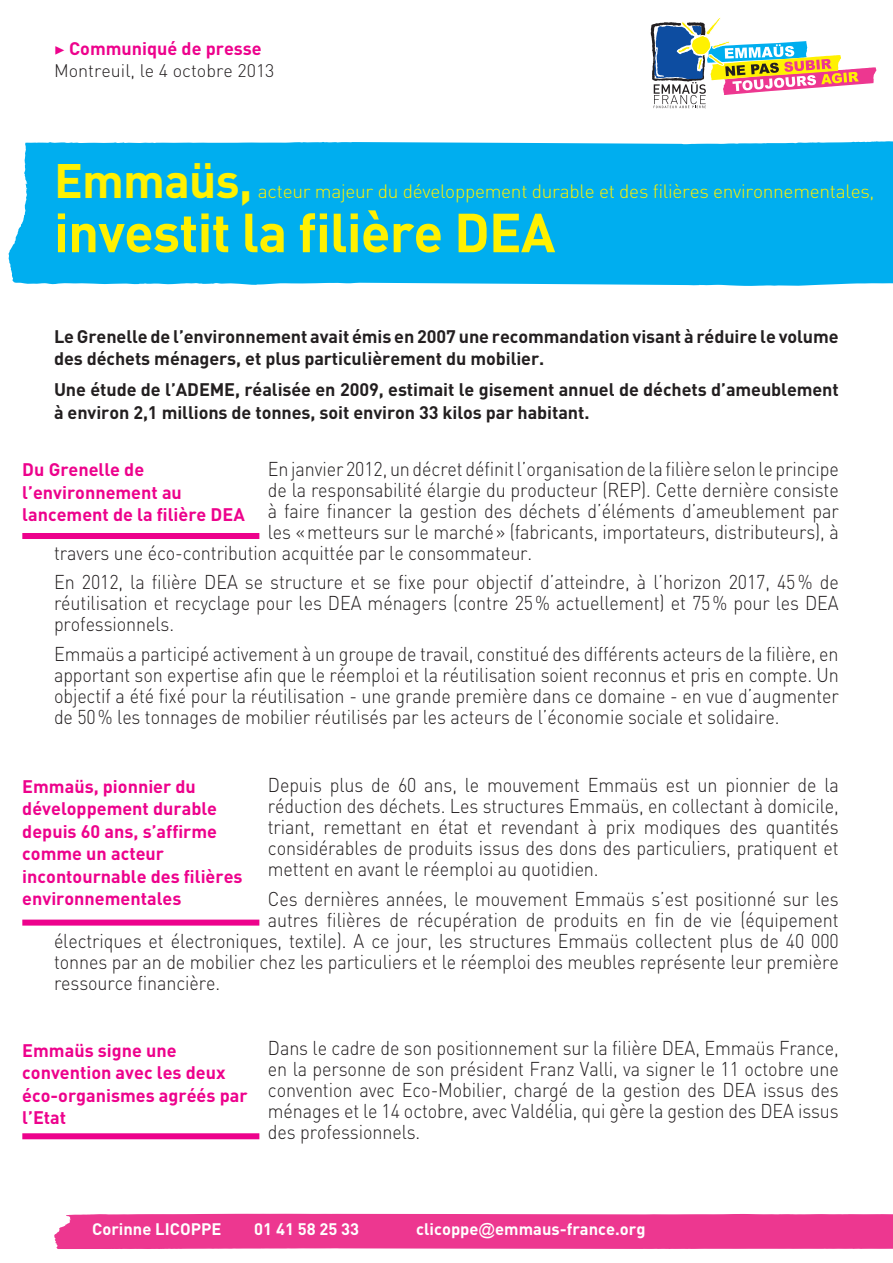
<style>
.page{position:relative;width:893px;height:1263px;background:#fff}
.page>*{position:absolute;margin:0;border:0;box-sizing:border-box;transform-origin:0 0}
.t1{font:700 54.15px "DIN";letter-spacing:-.015em;color:#fff101}
.t2{font:700 47.7px "DIN";letter-spacing:-.015em;color:#fff101}
.t3{font:300 19.8px/21px "DIN";letter-spacing:-.005em;color:#231f20;text-align:justify;scale:.91 1}
.t4{font:300 19.05px "DIN";letter-spacing:-.015em;color:#fff101}
.t5{font:700 18px/22.5px "DIN";letter-spacing:-.005em;color:#231f20}
.t6{font:700 18px/22.5px "DIN";color:#ed028c}
.t7{font:300 18px "DIN";color:#231f20}
.t8{font:700 16.5px "DIN";color:#fff}
.s1{font-family:"Minion Pro";font-weight:400}
.s2{font-family:"Arial";font-weight:400}
</style>
<div class="page">
<div style="left:9px;top:141px;width:884px;height:145px;background:#00aeef"></div>
<svg style="left:651px;top:17px;width:225px;height:91px"></svg>
<svg style="left:54px;top:1213px;width:839px;height:36px;background:#ed4095"></svg>
<div style="left:22px;top:533px;width:237px;height:6px;background:#ed028c"></div>
<div style="left:22px;top:919px;width:237px;height:6px;background:#ed028c"></div>
<div style="left:22px;top:1133px;width:237px;height:6px;background:#ed028c"></div>
<p class="t6" style="left:54px;top:37px;width:209px"><span class="s1">▶</span> Communiqué de presse</p>
<p class="t7" style="left:54px;top:59px;width:222px">Montreuil, le 4 octobre 2013</p>
<p class="t2" style="left:54px;top:150px;width:200px">Emmaüs,</p>
<p class="t4" style="left:258px;top:180px;width:618px">acteur majeur du développement durable et des filières environnementales,</p>
<p class="t1" style="left:54px;top:197px;width:503px">investit la filière DEA</p>
<p class="t5" style="left:54px;top:324px;width:786px">Le Grenelle de l’environnement avait émis en 2007 une recommandation visant à réduire le volume des déchets ménagers, et plus particulièrement du mobilier.</p>
<p class="t5" style="left:54px;top:378px;width:786px">Une étude de l’ADEME, réalisée en 2009, estimait le gisement annuel de déchets d’ameublement à environ 2,1 millions de tonnes, soit environ 33 kilos par habitant.</p>
<p class="t3" style="left:268px;top:458px;width:629px">En janvier 2012, un décret définit l’organisation de la filière selon le principe</p>
<p class="t3" style="left:268px;top:479px;width:629px">de la responsabilité élargie du producteur (REP). Cette dernière consiste</p>
<p class="t3" style="left:268px;top:500px;width:629px">à faire financer la gestion des déchets d’éléments d’ameublement par</p>
<p class="t3" style="left:268px;top:521px;width:629px">les «metteurs sur le marché» (fabricants, importateurs, distributeurs), à</p>
<p class="t3" style="left:54px;top:542px;width:527px">travers une éco-contribution acquittée par le consommateur.</p>
<p class="t3" style="left:54px;top:571px;width:864px">En 2012, la filière DEA se structure et se fixe pour objectif d’atteindre, à l’horizon 2017, 45% de réutilisation et recyclage pour les DEA ménagers (contre 25% actuellement) et 75% pour les DEA professionnels.</p>
<p class="t3" style="left:54px;top:643px;width:864px">Emmaüs a participé activement à un groupe de travail, constitué des différents acteurs de la filière, en apportant son expertise afin que le réemploi et la réutilisation soient reconnus et pris en compte. Un objectif a été fixé pour la réutilisation - une grande première dans ce domaine - en vue d’augmenter de 50% les tonnages de mobilier réutilisés par les acteurs de l’économie sociale et solidaire.</p>
<p class="t6" style="left:22px;top:458px;width:224px">Du Grenelle de l’environnement au lancement de la filière DEA</p>
<p class="t3" style="left:268px;top:774px;width:629px">Depuis plus de 60 ans, le mouvement Emmaüs est un pionnier de la réduction des déchets. Les structures Emmaüs, en collectant à domicile, triant, remettant en état et revendant à prix modiques des quantités considérables de produits issus des dons des particuliers, pratiquent et mettent en avant le réemploi au quotidien.</p>
<p class="t3" style="left:268px;top:888px;width:629px">Ces dernières années, le mouvement Emmaüs s’est positionné sur les</p>
<p class="t3" style="left:268px;top:909px;width:629px">autres filières de récupération de produits en fin de vie (équipement</p>
<p class="t3" style="left:54px;top:930px;width:864px">électriques et électroniques, textile). A ce jour, les structures Emmaüs collectent plus de 40 000</p>
<p class="t3" style="left:54px;top:951px;width:864px">tonnes par an de mobilier chez les particuliers et le réemploi des meubles représente leur première</p>
<p class="t3" style="left:54px;top:972px;width:184px">ressource financière.</p>
<p class="t6" style="left:22px;top:774px;width:222px">Emmaüs, pionnier du développement durable depuis 60 ans, s’affirme comme un acteur incontournable des filières environnementales</p>
<p class="t6" style="left:22px;top:1038px;width:227px">Emmaüs signe une convention avec les deux éco-organismes agréés par l’Etat</p>
<p class="t3" style="left:268px;top:1037px;width:629px">Dans le cadre de son positionnement sur la filière DEA, Emmaüs France, en la personne de son président Franz Valli, va signer le 11 octobre une convention avec Eco-Mobilier, chargé de la gestion des DEA issus des ménages et le 14 octobre, avec Valdélia, qui gère la gestion des DEA issus des professionnels.</p>
<p class="t8" style="left:92px;top:1218px;width:131px">Corinne LICOPPE</p>
<p class="t8" style="left:254px;top:1218px;width:106px">01 41 58 25 33</p>
<p class="t8" style="left:416px;top:1218px;width:231px">clicoppe<span class="s2">@</span>emmaus-france.org</p>
</div>
